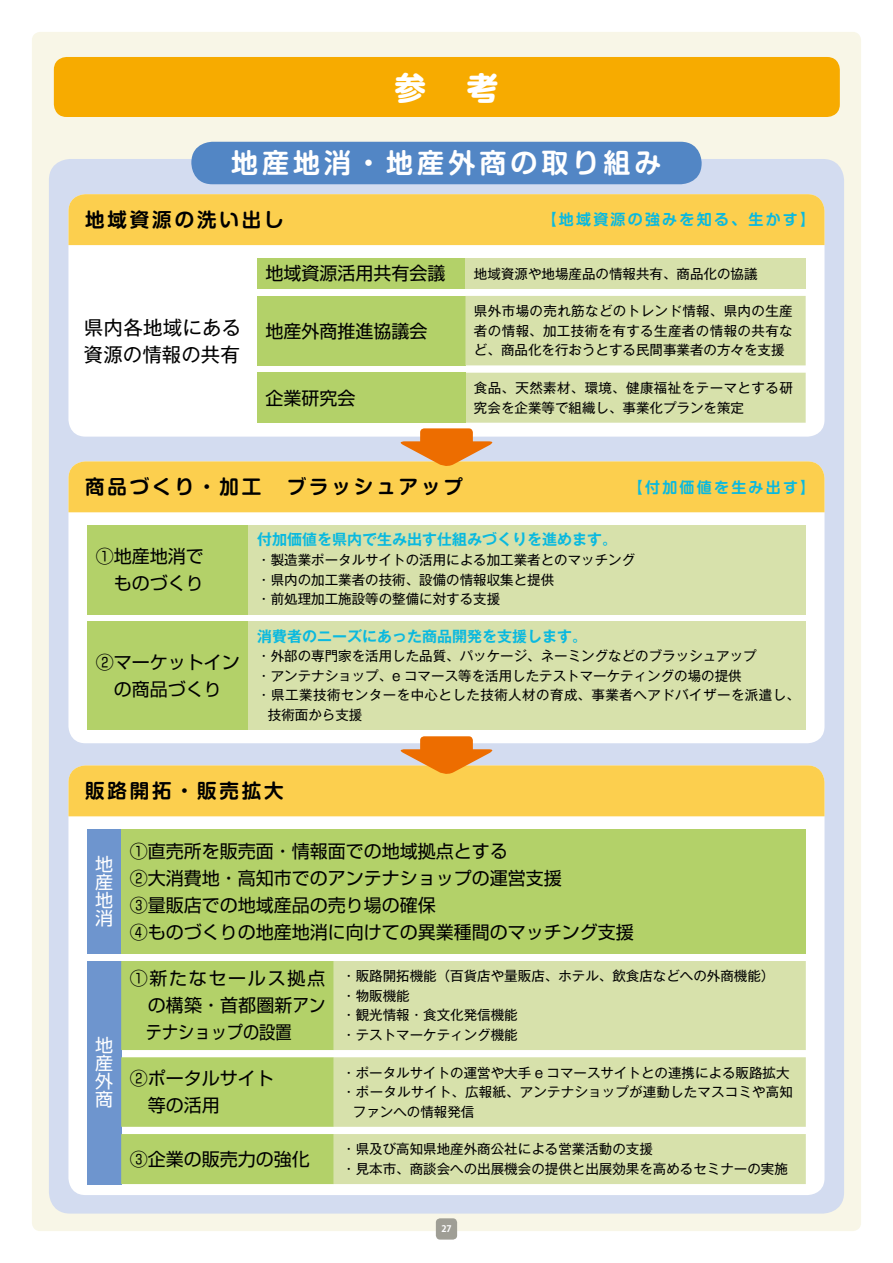
<style>
.page{position:relative;width:893px;height:1263px;background:#fff}
.page>*{position:absolute;margin:0;border:0;box-sizing:border-box;transform-origin:0 0}
.t1{font:700 31.5px "Shin M Go Pro";color:#fff}
.t2{font:700 27px "Shin M Go Pro De";letter-spacing:.15em;color:#fff}
.t3{font:700 19.5px "Shin M Go Pro De";letter-spacing:.15em;color:#000}
.t4{font:19.5px/27px "Gothic MB101 Pr 5";letter-spacing:.005em;color:#000}
.t5{font:18px/27px "Shin Go Pro";color:#000}
.t6{font:18px "Shin Go Pro";color:#fff}
.t7{font:700 15px "Gothic MB101 Pr 5 De";color:#0ab9df}
.t8{font:700 15px "Shin M Go Pro De";letter-spacing:.15em;color:#0ab9df}
.t9{font:13.5px/19.5px "Gothic MB101 Pr 5";color:#000}
.t10{font:13.5px "Gothic MB101 Pr 5";letter-spacing:.035em;color:#000}
.t11{font:700 9px "Koz Go Pro";color:#fff}
</style>
<div class="page">
<div style="left:32px;top:32px;width:829px;height:1199px;background:#f8f6e7;border-radius:9px"></div>
<div style="left:49px;top:159px;width:795px;height:1054px;background:#d3dcf0;border-radius:21px"></div>
<div style="left:68px;top:194px;width:756px;height:243px;background:#fff;border-radius:17px"></div>
<div style="left:68px;top:461px;width:756px;height:282px;background:#fff;border-radius:17px"></div>
<div style="left:68px;top:765px;width:756px;height:430px;background:#fff;border-radius:17px"></div>
<div style="left:68px;top:194px;width:756px;height:51px;background:#fccf4e"></div>
<div style="left:191px;top:142px;width:511px;height:42px;background:#5286c5;border-radius:21px"></div>
<div style="left:257px;top:258px;width:208px;height:31px;background:#b3d169"></div>
<div style="left:465px;top:258px;width:341px;height:31px;background:#d7e1ab"></div>
<div style="left:257px;top:296px;width:208px;height:69px;background:#b3d169"></div>
<svg style="left:465px;top:296px;width:341px;height:127px;background:#d9e2af"></svg>
<div style="left:257px;top:373px;width:208px;height:50px;background:#b3d169"></div>
<div style="left:87px;top:525px;width:162px;height:89px;background:#b3d169"></div>
<div style="left:249px;top:525px;width:557px;height:89px;background:#d7e1ab"></div>
<div style="left:87px;top:621px;width:162px;height:109px;background:#b3d169"></div>
<div style="left:249px;top:621px;width:557px;height:109px;background:#d7e1ab"></div>
<div style="left:87px;top:829px;width:34px;height:125px;background:#6e95ce"></div>
<div style="left:121px;top:829px;width:685px;height:125px;background:#b3d169"></div>
<div style="left:87px;top:961px;width:34px;height:223px;background:#6e95ce"></div>
<svg style="left:121px;top:961px;width:213px;height:223px;background:#b7d372"></svg>
<svg style="left:334px;top:961px;width:472px;height:223px;background:#d9e2b0"></svg>
<div style="left:420px;top:428px;width:53px;height:21px;background:#ed6d00;border-radius:4px"></div>
<svg style="left:68px;top:441px;width:756px;height:71px"></svg>
<div style="left:420px;top:736px;width:53px;height:20px;background:#ed6d00;border-radius:4px"></div>
<svg style="left:68px;top:749px;width:756px;height:67px"></svg>
<div style="left:54px;top:57px;width:786px;height:60px;background:#f7ab00;border-radius:13px"></div>
<div style="left:436px;top:1218px;width:21px;height:21px;background:#9f9e95;border-radius:4px"></div>
<h1 class="t1" style="left:394px;top:62px;width:105px">参　考</h1>
<h2 class="t2" style="left:231px;top:141px;width:432px">地産地消・地産外商の取り組み</h2>
<h3 class="t3" style="left:85px;top:204px;width:200px">地域資源の洗い出し</h3>
<p class="t8" style="left:542px;top:208px;width:275px">【地域資源の強みを知る、生かす】</p>
<h3 class="t4" style="left:84px;top:312px;width:159px">県内各地域にある資源の情報の共有</h3>
<h3 class="t5" style="left:266px;top:258px;width:181px">地域資源活用共有会議</h3>
<p class="t9" style="left:474px;top:262px;width:285px">地域資源や地場産品の情報共有、商品化の協議</p>
<h3 class="t5" style="left:266px;top:315px;width:163px">地産外商推進協議会</h3>
<p class="t9" style="left:474px;top:300px;width:320px;text-align:justify">県外市場の売れ筋などのトレンド情報、県内の生産者の情報、加工技術を有する生産者の情報の共有など、商品化を行おうとする民間事業者の方々を支援</p>
<h3 class="t5" style="left:266px;top:382px;width:91px">企業研究会</h3>
<p class="t9" style="left:474px;top:377px;width:320px">食品、天然素材、環境、健康福祉をテーマとする研究会を企業等で組織し、事業化プランを策定</p>
<h3 class="t3" style="left:85px;top:471px;width:379px">商品づくり・加工　ブラッシュアップ</h3>
<p class="t8" style="left:628px;top:475px;width:189px">【付加価値を生み出す】</p>
<h3 class="t5" style="left:96px;top:540px;width:109px">①地産地消で　ものづくり</h3>
<h3 class="t5" style="left:96px;top:646px;width:145px">②マーケットイン　の商品づくり</h3>
<p class="t7" style="left:257px;top:527px;width:361px">付加価値を県内で生み出す仕組みづくりを進めます。</p>
<p class="t9" style="left:257px;top:549px;width:379px">・製造業ポータルサイトの活用による加工業者とのマッチング・県内の加工業者の技術、設備の情報収集と提供<br>・前処理加工施設等の整備に対する支援</p>
<p class="t7" style="left:257px;top:623px;width:331px">消費者のニーズにあった商品開発を支援します。</p>
<p class="t9" style="left:257px;top:645px;width:501px">・外部の専門家を活用した品質、パッケージ、ネーミングなどのブラッシュアップ</p>
<p class="t9" style="left:257px;top:665px;width:486px">・アンテナショップ、e コマース等を活用したテストマーケティングの場の提供</p>
<p class="t10" style="left:257px;top:684px;width:544px">・県工業技術センターを中心とした技術人材の育成、事業者へアドバイザーを派遣し、</p>
<p class="t9" style="left:268px;top:704px;width:96px">技術面から支援</p>
<h3 class="t3" style="left:85px;top:775px;width:200px">販路開拓・販売拡大</h3>
<h3 class="t6" style="left:95px;top:850px;width:19px">地</h3>
<h3 class="t6" style="left:95px;top:868px;width:19px">産</h3>
<h3 class="t6" style="left:95px;top:886px;width:19px">地</h3>
<h3 class="t6" style="left:95px;top:904px;width:19px">消</h3>
<h3 class="t6" style="left:95px;top:1031px;width:19px">地</h3>
<h3 class="t6" style="left:95px;top:1049px;width:19px">産</h3>
<h3 class="t6" style="left:95px;top:1067px;width:19px">外</h3>
<h3 class="t6" style="left:95px;top:1085px;width:19px">商</h3>
<h3 class="t5" style="left:130px;top:835px;width:505px">①直売所を販売面・情報面での地域拠点とする<br>②大消費地・高知市でのアンテナショップの運営支援<br>③量販店での地域産品の売り場の確保<br>④ものづくりの地産地消に向けての異業種間のマッチング支援</h3>
<h3 class="t5" style="left:130px;top:963px;width:197px;text-align:justify">①新たなセールス拠点　の構築・首都圏新アン　テナショップの設置</h3>
<p class="t9" style="left:342px;top:965px;width:433px">・販路開拓機能（百貨店や量販店、ホテル、飲食店などへの外商機能）・物販機能<br>・観光情報・食文化発信機能<br>・テストマーケティング機能</p>
<h3 class="t5" style="left:130px;top:1063px;width:145px">②ポータルサイト　等の活用</h3>
<p class="t9" style="left:342px;top:1062px;width:449px">・ポータルサイトの運営や大手 e コマースサイトとの連携による販路拡大</p>
<p class="t9" style="left:342px;top:1081px;width:452px">・ポータルサイト、広報紙、アンテナショップが連動したマスコミや高知</p>
<p class="t9" style="left:353px;top:1101px;width:123px">ファンへの情報発信</p>
<h3 class="t5" style="left:130px;top:1143px;width:181px">③企業の販売力の強化</h3>
<p class="t9" style="left:342px;top:1138px;width:447px">・県及び高知県地産外商公社による営業活動の支援<br>・見本市、商談会への出展機会の提供と出展効果を高めるセミナーの実施</p>
<p class="t11" style="left:441px;top:1223px;width:12px">27</p>
</div>
